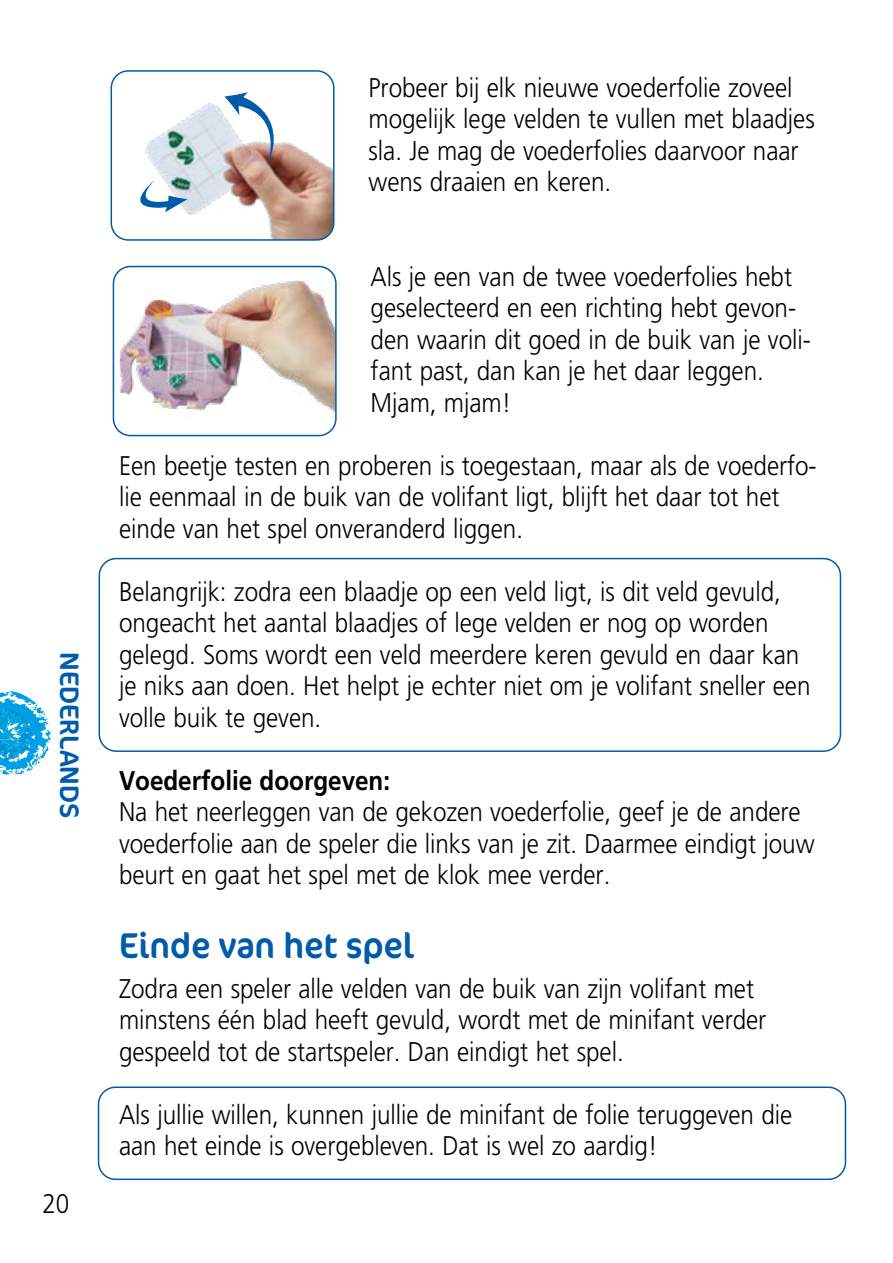
<style>
.page{position:relative;width:893px;height:1263px;background:#fff}
.page>*{position:absolute;margin:0;border:0;box-sizing:border-box;transform-origin:0 0}
.t1{font:36px "Cocon";color:#005ba9;scale:.95 1}
.t2{font:300 27px/31.5px "Frutiger LT";color:#000;scale:.9 1}
.t3{font:700 27px "Frutiger LT";color:#000;scale:.9 1}
.t4{font:27px "Cocon";color:#005ba9}
</style>
<div class="page">
<svg style="left:0;top:691px;width:51px;height:84px"></svg>
<div style="left:98px;top:1086px;width:748px;height:94px;border:2px solid #005ba9;border-radius:17px"></div>
<div style="left:99px;top:558px;width:742px;height:194px;border:2px solid #005ba9;border-radius:17px"></div>
<img style="left:114px;top:96px;width:220px;height:142px">
<div style="left:111px;top:70px;width:223px;height:171px;border:2px solid #005ba9;border-radius:17px"></div>
<img style="left:120px;top:281px;width:214px;height:155px">
<div style="left:113px;top:266px;width:224px;height:170px;border:2px solid #005ba9;border-radius:17px"></div>
<svg style="left:225px;top:92px;width:66px;height:74px"></svg>
<svg style="left:114px;top:179px;width:74px;height:37px"></svg>
<p class="t4" style="left:85px;top:652px;width:168px;rotate:90deg">NEDERLANDS</p>
<p class="t2" style="left:43px;top:1188px;width:31px">20</p>
<p class="t2" style="left:369px;top:72px;width:497px">Probeer bij elk nieuwe voederfolie zoveel mogelijk lege velden te vullen met blaadjes sla. Je mag de voederfolies daarvoor naar wens draaien en keren.</p>
<p class="t2" style="left:371px;top:261px;width:491px">Als je een van de twee voederfolies hebt geselecteerd en een richting hebt gevon&shy;den waarin dit goed in de buik van je voli&shy;fant past, dan kan je het daar leggen.<br>Mjam, mjam!</p>
<p class="t2" style="left:119px;top:450px;width:777px">Een beetje testen en proberen is toegestaan, maar als de voederfo&shy;lie eenmaal in de buik van de volifant ligt, blijft het daar tot het einde van het spel onveranderd liggen.</p>
<p class="t2" style="left:119px;top:576px;width:770px">Belangrijk: zodra een blaadje op een veld ligt, is dit veld gevuld, ongeacht het aantal blaadjes of lege velden er nog op worden gelegd. Soms wordt een veld meerdere keren gevuld en daar kan je niks aan doen. Het helpt je echter niet om je volifant sneller een volle buik te geven.</p>
<p class="t3" style="left:119px;top:765px;width:303px">Voederfolie doorgeven:</p>
<p class="t2" style="left:119px;top:797px;width:774px">Na het neerleggen van de gekozen voederfolie, geef je de andere voederfolie aan de speler die links van je zit. Daarmee eindigt jouw beurt en gaat het spel met de klok mee verder.</p>
<h1 class="t1" style="left:119px;top:924px;width:312px">Einde van het spel</h1>
<p class="t2" style="left:119px;top:973px;width:721px">Zodra een speler alle velden van de buik van zijn volifant met minstens één blad heeft gevuld, wordt met de minifant verder gespeeld tot de startspeler. Dan eindigt het spel.</p>
<p class="t2" style="left:119px;top:1099px;width:750px">Als jullie willen, kunnen jullie de minifant de folie teruggeven die aan het einde is overgebleven. Dat is wel zo aardig!</p>
</div>
